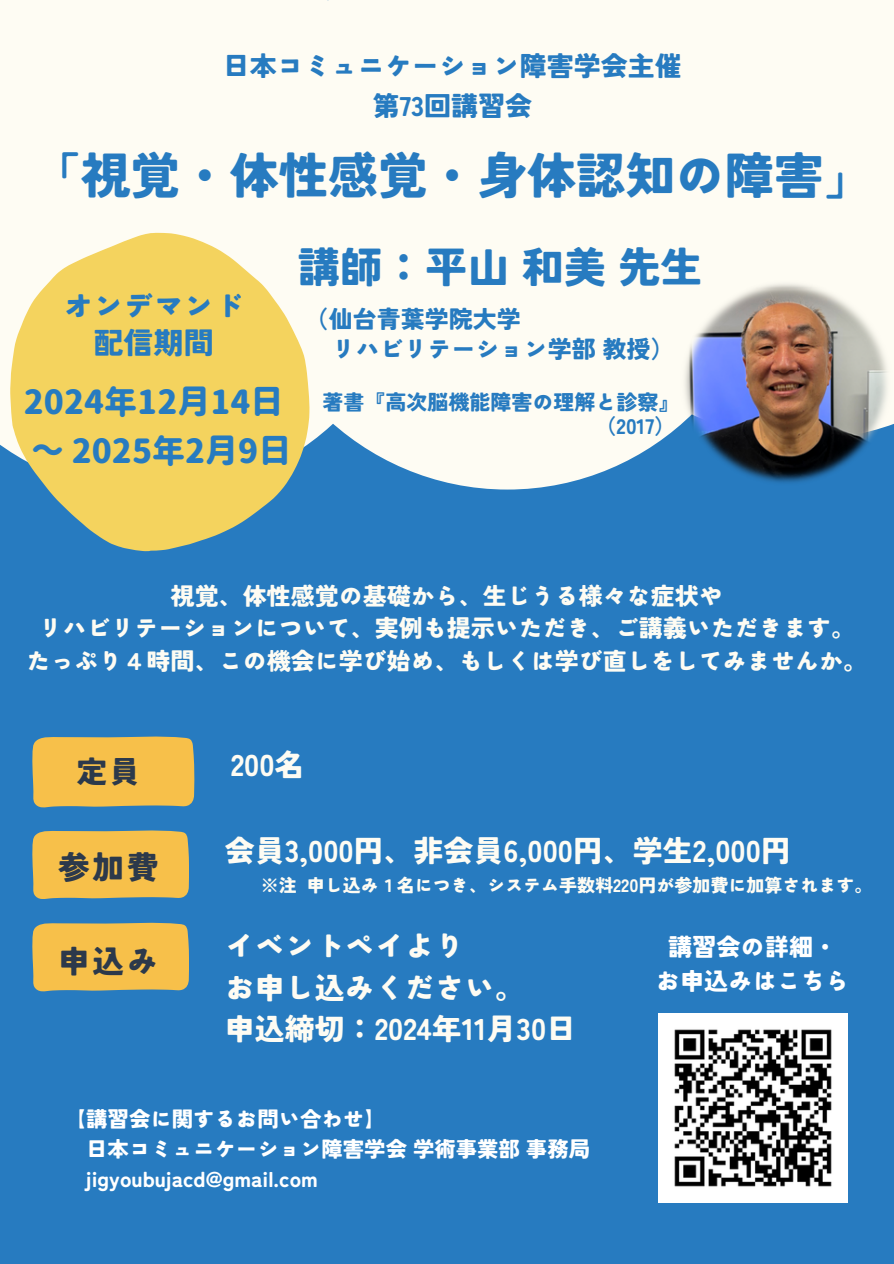
<style>
.page{position:relative;width:894px;height:1264px;background:#fff}
.page>*{position:absolute;margin:0;border:0;box-sizing:border-box;transform-origin:0 0}
.t1{font:900 49.5px "Tsunagi Gothic";color:#277bc0}
.t2{font:900 42.3px "Tsunagi Gothic";color:#277bc0}
.t3{font:33px/49.5px "Corporate Logo Rounded";color:#277bc0}
.t4{font:900 31.65px "Tsunagi Gothic";letter-spacing:.085em;color:#2c394b}
.t5{font:900 30.15px "Tsunagi Gothic";color:#2c394b}
.t6{font:900 30px/41.7px "Tsunagi Gothic";color:#fefcf3}
.t7{font:900 30px/36px "Tsunagi Gothic";color:#277bc0;text-align:center}
.t8{font:900 27px "Tsunagi Gothic";color:#277bc0}
.t9{font:900 24.15px/33.6px "Tsunagi Gothic";color:#fff;text-align:center}
.t10{font:900 24px/32.7px "Tsunagi Gothic";color:#fefcf3;text-align:center}
.t11{font:900 24px/30.3px "Tsunagi Gothic";color:#277bc0}
.t12{font:900 21.3px/29.8px "Tsunagi Gothic";color:#fff}
.t13{font:900 21px "Tsunagi Gothic";color:#277bc0}
.t14{font:900 18px "Tsunagi Gothic";color:#fefcf3}
</style>
<div class="page">
<div style="left:0;top:0;width:893px;height:1263px;background:#277bc0"></div>
<div style="left:0;top:0;width:242px;height:452px;background:#fefcf3"></div>
<div style="left:242px;top:0;width:421px;height:489px;background:#fefcf3"></div>
<div style="left:539px;top:0;width:354px;height:439px;background:#fefcf3"></div>
<div style="left:32px;top:736px;width:162px;height:71px;background:#f7c04a"></div>
<div style="left:32px;top:830px;width:157px;height:69px;background:#f7c04a"></div>
<svg style="left:10px;top:233px;width:299px;height:318px;background:#dfcf7c"></svg>
<img style="left:679px;top:279px;width:214px;height:204px">
<div style="left:32px;top:922px;width:157px;height:69px;background:#f7c04a"></div>
<img style="left:658px;top:1013px;width:189px;height:189px">
<h3 class="t8" style="left:223px;top:52px;width:460px">日本コミュニケーション障害学会主催</h3>
<h4 class="t8" style="left:372px;top:93px;width:161px">第73回講習会</h4>
<h2 class="t1" style="left:31px;top:151px;width:843px">「視覚・体性感覚・身体認知の障害」</h2>
<p class="t7" style="left:64px;top:288px;width:181px">オンデマンド配信期間</p>
<h1 class="t3" style="left:24px;top:377px;width:269px">2024年12月14日～ 2025年2月9日</h1>
<p class="t2" style="left:298px;top:246px;width:406px">講師：平山和美先生</p>
<p class="t11" style="left:331px;top:304px;width:344px;text-indent:-27px">（仙台青葉学院大学<br>リハビリテーション学部教授）</p>
<h3 class="t13" style="left:322px;top:392px;width:358px">著書『高次脳機能障害の理解と診察』</h3>
<p class="t13" style="left:595px;top:415px;width:81px">（2017）</p>
<p class="t10" style="left:27px;top:579px;width:841px">視覚、体性感覚の基礎から、生じうる様々な症状や<br>リハビリテーションについて、実例も提示いただき、ご講義いただきます。たっぷり４時間、この機会に学び始め、もしくは学び直しをしてみませんか。</p>
<h6 class="t5" style="left:77px;top:756px;width:65px">定員</h6>
<h5 class="t4" style="left:58px;top:851px;width:102px">参加費</h5>
<h3 class="t4" style="left:58px;top:944px;width:102px">申込み</h3>
<h5 class="t6" style="left:231px;top:744px;width:75px">200名</h5>
<p class="t6" style="left:225px;top:829px;width:567px">会員3,000円、非会員6,000円、学生2,000円</p>
<h6 class="t14" style="left:261px;top:876px;width:613px">※注申し込み１名につき、システム手数料220円が参加費に加算されます。</h6>
<p class="t6" style="left:225px;top:924px;width:353px">イベントペイより<br>お申し込みください。<br>申込締切：2024年11月30日</p>
<p class="t9" style="left:655px;top:930px;width:195px">講習会の詳細・お申込みはこちら</p>
<h3 class="t12" style="left:65px;top:1104px;width:322px">【講習会に関するお問い合わせ】</h3>
<p class="t12" style="left:86px;top:1134px;width:505px">日本コミュニケーション障害学会学術事業部事務局jigyoubujacd@gmail.com</p>
</div>
